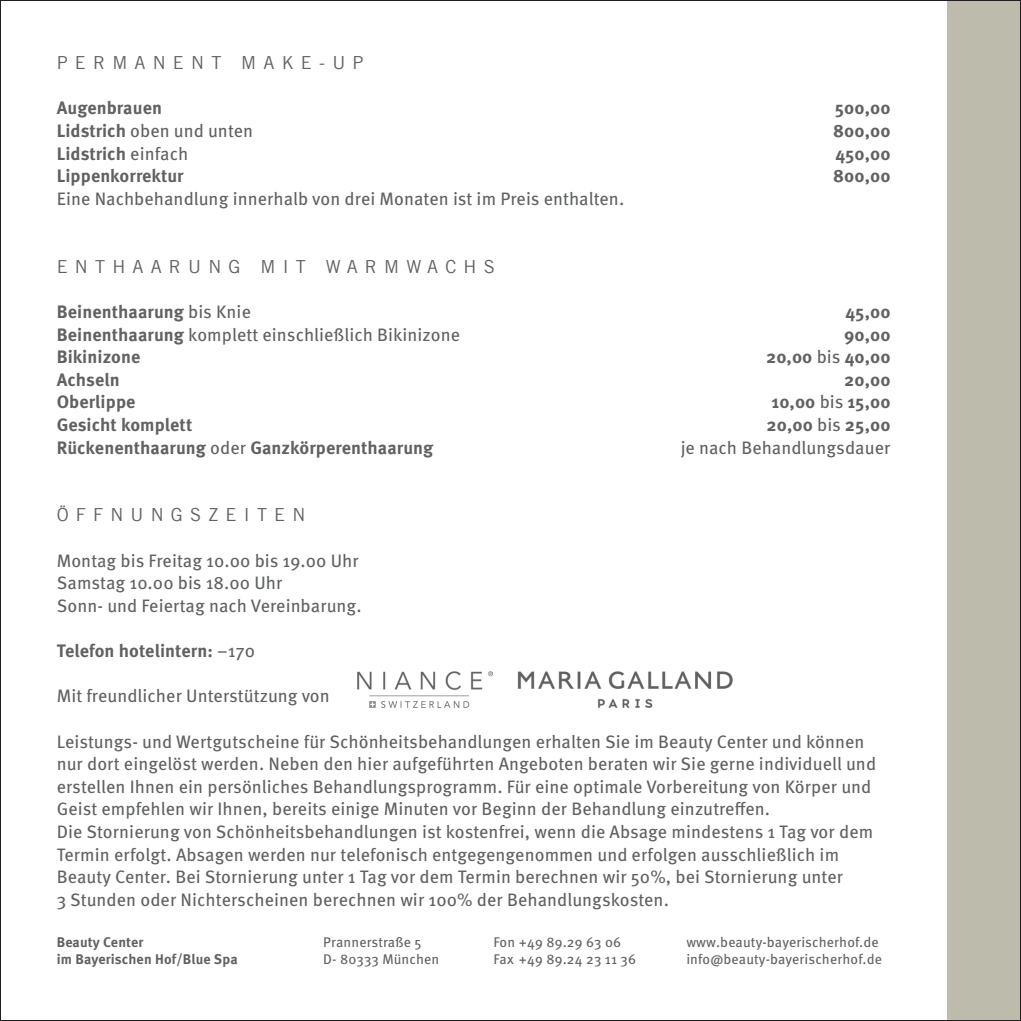
<style>
.page{position:relative;width:1021px;height:1021px;background:#fff}
.page>*{position:absolute;margin:0;border:0;box-sizing:border-box;transform-origin:0 0}
.t1{font:18px/22.6px "Meta OT";letter-spacing:.005em;color:#5f6261}
.t2{font:700 18px "Meta OT";letter-spacing:.005em;color:#5f6261}
.t3{font:18px "Trade Gothic LT";letter-spacing:.4em;color:#5f6261}
.t4{font:14px "Meta OT";letter-spacing:.01em;color:#5f6261}
.t5{font:700 14px "Meta OT";letter-spacing:.01em;color:#5f6261}
.s1{font-weight:700}
.s2{font-weight:400}
</style>
<div class="page">
<div style="left:947px;top:0;width:73px;height:1020px;background:#bdbcac"></div>
<img style="left:357px;top:671px;width:135px;height:36px">
<img style="left:517px;top:671px;width:216px;height:37px">
<p class="t3" style="left:57px;top:52px;width:308px">PERMANENT MAKE-UP</p>
<p class="t2" style="left:57px;top:97px;width:107px">Augenbrauen</p>
<p class="t2" style="left:835px;top:97px;width:57px">500,00</p>
<p class="t1" style="left:57px;top:120px;width:198px"><span class="s1">Lidstrich</span> oben und unten</p>
<p class="t2" style="left:833px;top:119px;width:59px">800,00</p>
<p class="t2" style="left:57px;top:142px;width:133px">Lidstrich <span class="s2">einfach</span></p>
<p class="t2" style="left:835px;top:142px;width:56px">450,00</p>
<p class="t2" style="left:57px;top:165px;width:128px">Lippenkorrektur</p>
<p class="t2" style="left:833px;top:165px;width:59px">800,00</p>
<p class="t1" style="left:57px;top:187px;width:569px">Eine Nachbehandlung innerhalb von drei Monaten ist im Preis enthalten.</p>
<p class="t3" style="left:57px;top:255px;width:439px">ENTHAARUNG MIT WARMWACHS</p>
<p class="t2" style="left:57px;top:300px;width:196px">Beinenthaarung <span class="s2">bis Knie</span></p>
<p class="t2" style="left:845px;top:300px;width:46px">45,00</p>
<p class="t1" style="left:57px;top:323px;width:405px"><span class="s1">Beinenthaarung</span> komplett einschließlich Bikinizone</p>
<p class="t2" style="left:844px;top:323px;width:48px">90,00</p>
<p class="t2" style="left:57px;top:345px;width:85px">Bikinizone</p>
<p class="t2" style="left:766px;top:345px;width:126px">20,00 <span class="s2">bis</span> 40,00</p>
<p class="t2" style="left:57px;top:368px;width:65px">Achseln</p>
<p class="t2" style="left:844px;top:368px;width:48px">20,00</p>
<p class="t2" style="left:57px;top:390px;width:80px">Oberlippe</p>
<p class="t2" style="left:771px;top:390px;width:120px">10,00 <span class="s2">bis</span> 15,00</p>
<p class="t2" style="left:57px;top:413px;width:137px">Gesicht komplett</p>
<p class="t2" style="left:766px;top:413px;width:125px">20,00 <span class="s2">bis</span> 25,00</p>
<p class="t2" style="left:57px;top:436px;width:378px">Rückenenthaarung <span class="s2">oder</span> Ganzkörperenthaarung</p>
<p class="t1" style="left:680px;top:436px;width:211px">je nach Behandlungsdauer</p>
<p class="t3" style="left:57px;top:504px;width:250px">ÖFFNUNGSZEITEN</p>
<p class="t1" style="left:57px;top:549px;width:306px">Montag bis Freitag 10.00 bis 19.00 Uhr<br>Samstag 10.00 bis 18.00 Uhr<br>Sonn- und Feiertag nach Vereinbarung.</p>
<p class="t2" style="left:57px;top:639px;width:200px">Telefon hotelintern: <span class="s2">–170</span></p>
<p class="t1" style="left:57px;top:685px;width:274px">Mit freundlicher Unterstützung von</p>
<p class="t1" style="left:57px;top:730px;width:821px">Leistungs- und Wertgutscheine für Schönheitsbehandlungen erhalten Sie im Beauty Center und können nur dort eingelöst werden. Neben den hier aufgeführten Angeboten beraten wir Sie gerne individuell und erstellen Ihnen ein persönliches Behandlungsprogramm. Für eine optimale Vorbereitung von Körper und Geist empfehlen wir Ihnen, bereits einige Minuten vor Beginn der Behandlung einzutreffen.<br>Die Stornierung von Schönheitsbehandlungen ist kostenfrei, wenn die Absage mindestens 1 Tag vor dem Termin erfolgt. Absagen werden nur telefonisch entgegengenommen und erfolgen ausschließlich im Beauty Center. Bei Stornierung unter 1 Tag vor dem Termin berechnen wir 50%, bei Stornierung unter<br>3 Stunden oder Nichterscheinen berechnen wir 100% der Behandlungskosten.</p>
<p class="t5" style="left:57px;top:933px;width:88px">Beauty Center</p>
<p class="t4" style="left:323px;top:934px;width:100px">Prannerstraße 5</p>
<p class="t4" style="left:493px;top:934px;width:129px">Fon +49 89.29 63 06</p>
<p class="t4" style="left:686px;top:934px;width:194px">www.beauty-bayerischerhof.de</p>
<p class="t5" style="left:57px;top:950px;width:182px">im Bayerischen Hof/Blue Spa</p>
<p class="t4" style="left:323px;top:950px;width:117px">D- 80333 München</p>
<p class="t4" style="left:493px;top:950px;width:144px">Fax +49 89.24 23 11 36</p>
<p class="t4" style="left:686px;top:950px;width:197px">info@beauty-bayerischerhof.de</p>
</div>
